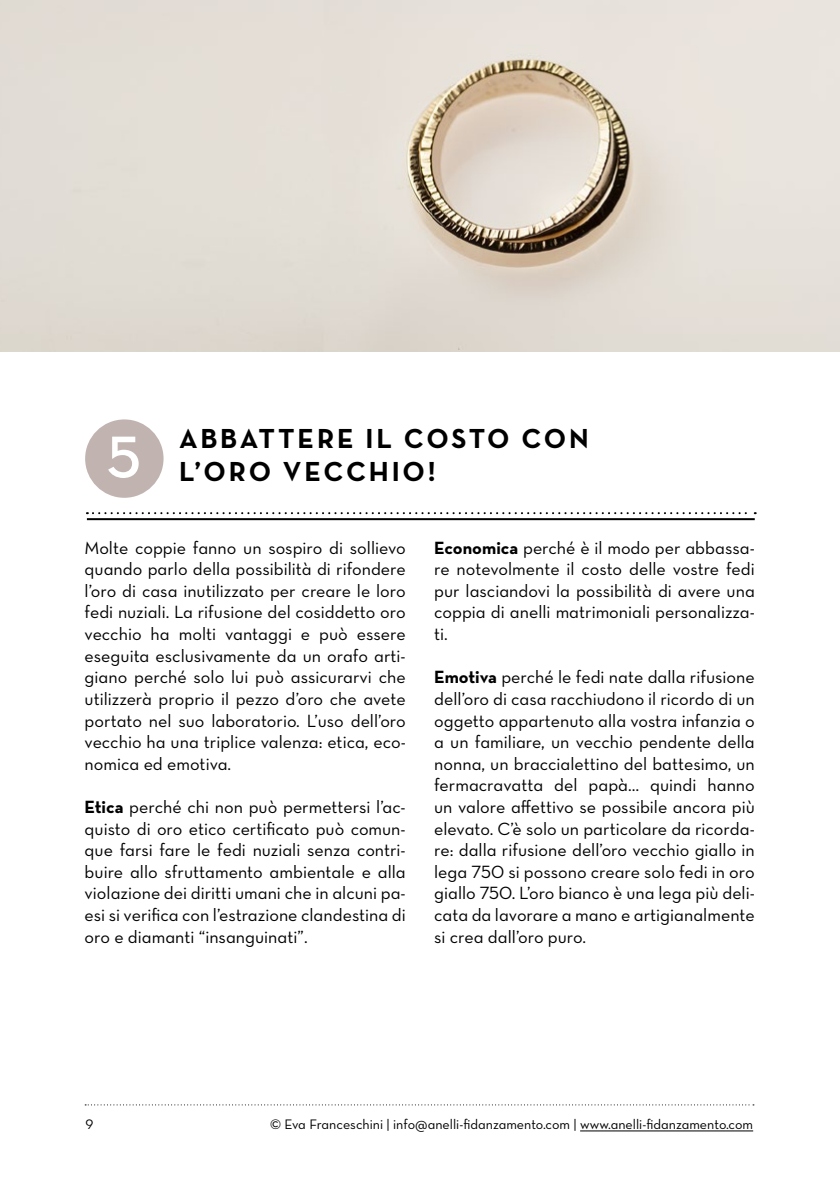
<style>
.page{position:relative;width:840px;height:1191px;background:#fff}
.page>*{position:absolute;margin:0;border:0;box-sizing:border-box;transform-origin:0 0}
.t1{font:700 28px/33.6px "Neutra Text";letter-spacing:.1em;color:#000}
.t2{font:18px/21.6px "Neutra Text Book Alt";color:#000;text-align:justify}
.t3{font:14px "Neutra Text Book Alt";color:#000}
.s1{font-family:"Neutra Text Demi Alt";font-weight:400;font-size:60px;color:#fff}
.s2{font-family:"Neutra Text";font-weight:700}
</style>
<div class="page">
<hr style="left:579px;top:1130px;width:173px;height:1px;background:#000">
<svg style="left:85px;top:1104px;width:668px;height:1px"></svg>
<img style="left:0;top:0;width:839px;height:351px">
<div style="left:85px;top:419px;width:78px;height:79px;background:#c1b4b0;border-radius:50%"></div>
<hr style="left:87px;top:518px;width:667px;height:2px;background:#000">
<svg style="left:87px;top:512px;width:668px;height:2px"></svg>
<h1 class="t1" style="left:107px;top:421px;width:483px;text-indent:72px">ABBATTERE IL COSTO CON<br><span class="s1">5</span> L’ORO VECCHIO!</h1>
<p class="t2" style="left:85px;top:536px;width:322px">Molte coppie fanno un sospiro di sollievo quando parlo della possibilità di rifondere l’oro di casa inutilizzato per creare le loro fedi nuziali. La rifusione del cosiddetto oro vecchio ha molti vantaggi e può essere eseguita esclusivamente da un orafo arti&shy;giano perché solo lui può assicurarvi che utilizzerà proprio il pezzo d’oro che avete portato nel suo laboratorio. L’uso dell’oro vecchio ha una triplice valenza: etica, eco&shy;nomica ed emotiva.</p>
<p class="t2" style="left:85px;top:795px;width:322px"><span class="s2">Etica</span> perché chi non può permettersi l’ac&shy;quisto di oro etico certificato può comun&shy;que farsi fare le fedi nuziali senza contri&shy;buire allo sfruttamento ambientale e alla violazione dei diritti umani che in alcuni pa&shy;esi si verifica con l’estrazione clandestina di oro e diamanti “insanguinati”.</p>
<p class="t2" style="left:434px;top:536px;width:322px"><span class="s2">Economica</span> perché è il modo per abbassa&shy;re notevolmente il costo delle vostre fedi pur lasciandovi la possibilità di avere una coppia di anelli matrimoniali personalizza&shy;ti.</p>
<p class="t2" style="left:434px;top:666px;width:322px"><span class="s2">Emotiva</span> perché le fedi nate dalla rifusione dell’oro di casa racchiudono il ricordo di un oggetto appartenuto alla vostra infanzia o a un familiare, un vecchio pendente della nonna, un braccialettino del battesimo, un fermacravatta del papà… quindi hanno un valore affettivo se possibile ancora più elevato. C’è solo un particolare da ricorda&shy;re: dalla rifusione dell’oro vecchio giallo in lega 750 si possono creare solo fedi in oro giallo 750. L’oro bianco è una lega più deli&shy;cata da lavorare a mano e artigianalmente si crea dall’oro puro.</p>
<p class="t3" style="left:85px;top:1115px;width:9px">9</p>
<p class="t3" style="left:270px;top:1115px;width:484px">© Eva Franceschini | info@anelli-fidanzamento.com | www.anelli-fidanzamento.com</p>
</div>
